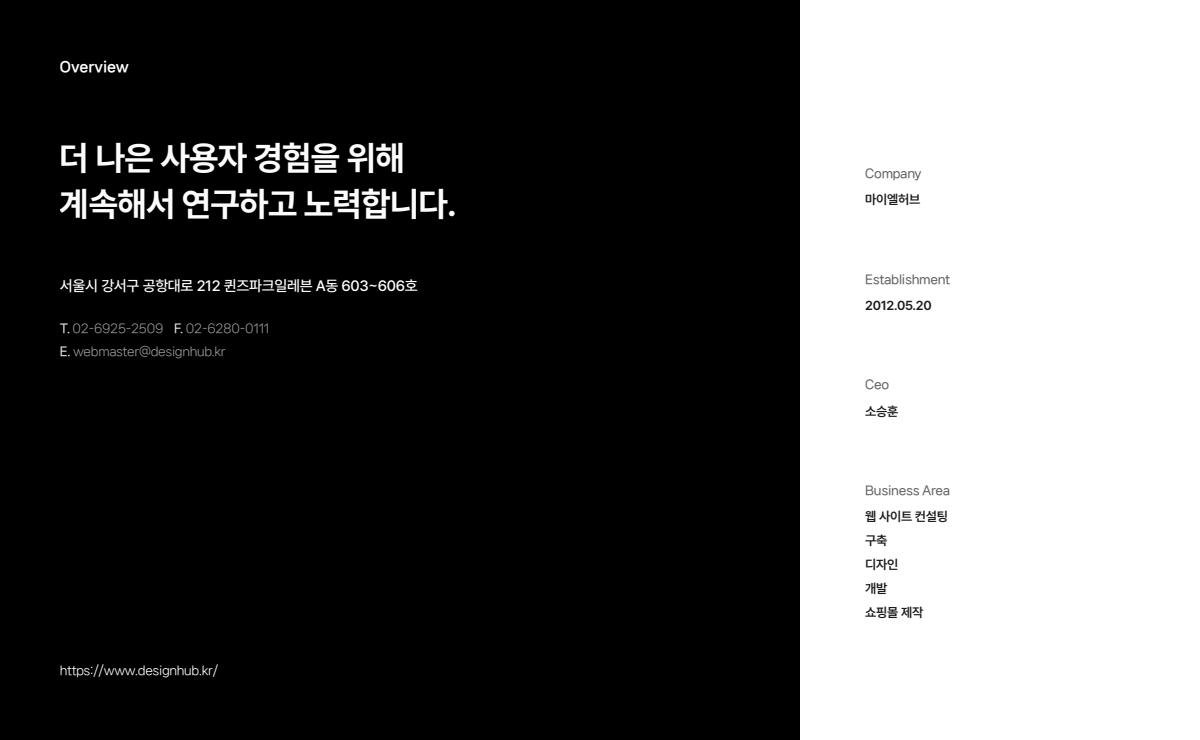
<style>
.page{position:relative;width:1200px;height:740px;background:#fff}
.page>*{position:absolute;margin:0;border:0;box-sizing:border-box;transform-origin:0 0}
.t1{font:700 34px/46px "Pretendard";letter-spacing:-.02em;color:#fff}
.t2{font:500 15px "Pretendard";letter-spacing:-.02em;color:#fff}
.t3{font:14px "Nanum Square Neo TTF d Eb";color:#fff}
.t4{font:600 13px/24px "Pretendard";letter-spacing:-.02em;color:#1a1a1a}
.t5{font:12px/23px "Nanum Square Neo TTF b Rg";letter-spacing:-.02em;color:#999}
.t6{font:12px "Nanum Square Neo TTF c Bd";letter-spacing:-.02em;color:#666}
.t7{font:12px "Nanum Square Neo TTF b Rg";letter-spacing:-.02em;color:#fff}
.s1{font-family:"Nanum Square Neo TTF c Bd";color:#e6e6e6}
</style>
<div class="page">
<div style="left:0;top:0;width:800px;height:740px;background:#000"></div>
<p class="t3" style="left:60px;top:59px;width:71px">Overview</p>
<h1 class="t1" style="left:60px;top:134px;width:398px">더 나은 사용자 경험을 위해 계속해서 연구하고 노력합니다.</h1>
<p class="t2" style="left:60px;top:275px;width:359px">서울시 강서구 공항대로 212 퀸즈파크일레븐 A동 603~606호</p>
<p class="t5" style="left:60px;top:317px;width:211px"><span class="s1">T.</span> 02-6925-2509 <span class="s1">F.</span> 02-6280-0111<br><span class="s1">E.</span> webmaster@designhub.kr</p>
<p class="t7" style="left:60px;top:664px;width:160px">https://www.designhub.kr/</p>
<p class="t6" style="left:865px;top:167px;width:58px">Company</p>
<p class="t4" style="left:865px;top:187px;width:57px">마이엘허브</p>
<p class="t6" style="left:865px;top:272px;width:86px">Establishment</p>
<p class="t4" style="left:865px;top:293px;width:68px">2012.05.20</p>
<p class="t6" style="left:865px;top:378px;width:26px">Ceo</p>
<p class="t4" style="left:865px;top:399px;width:35px">소승훈</p>
<p class="t6" style="left:865px;top:484px;width:86px">Business Area</p>
<p class="t4" style="left:865px;top:504px;width:84px">웹 사이트 컨설팅 구축<br>디자인<br>개발<br>쇼핑몰 제작</p>
</div>
